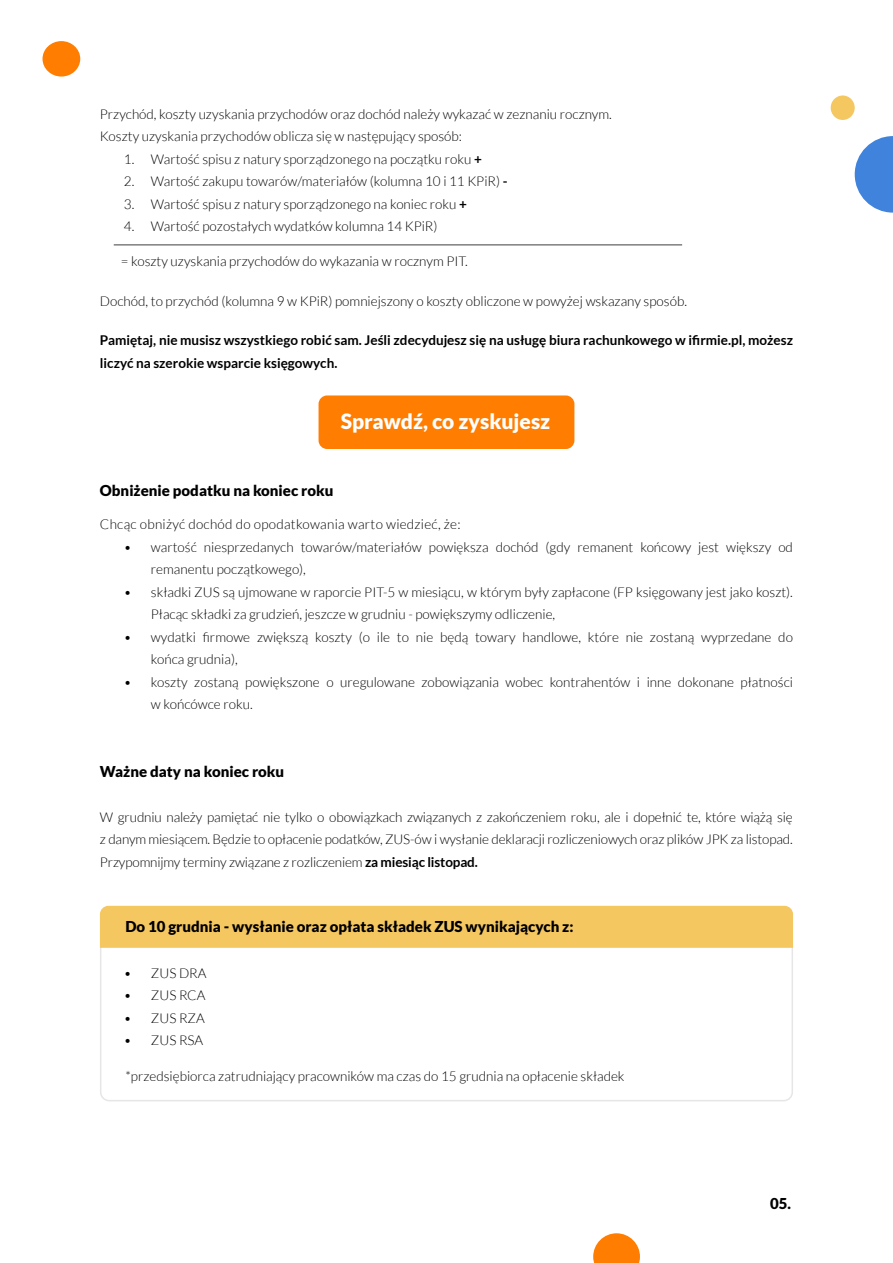
<style>
.page{position:relative;width:893px;height:1263px;background:#fff}
.page>*{position:absolute;margin:0;border:0;box-sizing:border-box;transform-origin:0 0}
.Naglowek{font:900 21px "Lato";color:#fff}
.RamkaInfo{font:900 15px "Lato";color:#000}
.ZwyklyTekst{font:900 15px "Lato";color:#000}
.Naglowek-2{font:900 15px "Lato";color:#000}
.ZwyklyTekst-2{font:300 13.5px/22.5px "Lato";color:#000}
.Naglowek-3{font:300 13.5px "Lato";color:#000}
.Naglowek-4{font:700 13.5px/22.5px "Lato";color:#000}
.ZwyklyTekst-3{font:300 13.5px "Lato";letter-spacing:.02em;color:#000}
.s1{font-weight:700}
</style>
<div class="page">
<div style="left:100px;top:939px;width:693px;height:162px;border:2px solid #e6e6e6;border-radius:9px"></div>
<div style="left:100px;top:906px;width:693px;height:42px;background:#f5c761"></div>
<svg style="left:855px;top:136px;width:38px;height:77px"></svg>
<div style="left:43px;top:41px;width:37px;height:36px;background:#ff7d00;border-radius:50%"></div>
<div style="left:831px;top:95px;width:24px;height:25px;background:#f5c761;border-radius:50%"></div>
<svg style="left:593px;top:1233px;width:47px;height:30px"></svg>
<hr style="left:114px;top:245px;width:568px;height:1px;background:#3d3d3d">
<div style="left:319px;top:395px;width:255px;height:54px;background:#ff7d00;border-radius:9px"></div>
<p class="ZwyklyTekst-2" style="left:100px;top:103px;width:513px">Przychód, koszty uzyskania przychodów oraz dochód należy wykazać w zeznaniu rocznym.</p>
<p class="ZwyklyTekst-2" style="left:100px;top:125px;width:364px">Koszty uzyskania przychodów oblicza się w następujący sposób:</p>
<p class="ZwyklyTekst-2" style="left:124px;top:148px;width:359px">1. Wartość spisu z natury sporządzonego na początku roku <span class="s1">+</span></p>
<p class="ZwyklyTekst-2" style="left:124px;top:170px;width:385px">2. Wartość zakupu towarów/materiałów (kolumna 10 i 11 KPiR) <span class="s1">-</span></p>
<p class="ZwyklyTekst-2" style="left:124px;top:193px;width:344px">3. Wartość spisu z natury sporządzonego na koniec roku <span class="s1">+</span></p>
<p class="ZwyklyTekst-2" style="left:124px;top:215px;width:315px">4. Wartość pozostałych wydatków kolumna 14 KPiR)</p>
<p class="Naglowek-3" style="left:121px;top:254px;width:348px">= koszty uzyskania przychodów do wykazania w rocznym PIT.</p>
<p class="Naglowek-3" style="left:100px;top:294px;width:589px">Dochód, to przychód (kolumna 9 w KPiR) pomniejszony o koszty obliczone w powyżej wskazany sposób.</p>
<p class="Naglowek-4" style="left:100px;top:329px;width:695px">Pamiętaj, nie musisz wszystkiego robić sam. Jeśli zdecydujesz się na usługę biura rachunkowego w ifirmie.pl, możesz liczyć na szerokie wsparcie księgowych.</p>
<p class="Naglowek" style="left:341px;top:409px;width:211px">Sprawdź, co zyskujesz</p>
<p class="ZwyklyTekst" style="left:100px;top:482px;width:235px">Obniżenie podatku na koniec roku</p>
<p class="ZwyklyTekst-3" style="left:100px;top:517px;width:362px">Chcąc obniżyć dochód do opodatkowania warto wiedzieć, że:</p>
<p class="ZwyklyTekst-2" style="left:151px;top:536px;width:644px;text-indent:-27px">• wartość niesprzedanych towarów/materiałów powiększa dochód (gdy remanent końcowy jest większy od remanentu początkowego),</p>
<p class="ZwyklyTekst-2" style="left:151px;top:581px;width:643px;text-indent:-27px">• składki ZUS są ujmowane w raporcie PIT-5 w miesiącu, w którym były zapłacone (FP księgowany jest jako koszt).<br>Płacąc składki za grudzień, jeszcze w grudniu - powiększymy odliczenie,</p>
<p class="ZwyklyTekst-2" style="left:151px;top:626px;width:643px;text-indent:-27px">• wydatki firmowe zwiększą koszty (o ile to nie będą towary handlowe, które nie zostaną wyprzedane do końca grudnia),</p>
<p class="ZwyklyTekst-2" style="left:151px;top:671px;width:643px;text-indent:-27px">• koszty zostaną powiększone o uregulowane zobowiązania wobec kontrahentów i inne dokonane płatności w końcówce roku.</p>
<p class="ZwyklyTekst" style="left:100px;top:762px;width:186px">Ważne daty na koniec roku</p>
<p class="ZwyklyTekst-2" style="left:100px;top:806px;width:694px;text-align:justify">W grudniu należy pamiętać nie tylko o obowiązkach związanych z zakończeniem roku, ale i dopełnić te, które wiążą się z danym miesiącem. Będzie to opłacenie podatków, ZUS-ów i wysłanie deklaracji rozliczeniowych oraz plików JPK za listopad.<br>Przypomnijmy terminy związane z rozliczeniem <span class="s1">za miesiąc listopad.</span></p>
<p class="RamkaInfo" style="left:125px;top:917px;width:450px">Do 10 grudnia - wysłanie oraz opłata składek ZUS wynikających z:</p>
<p class="ZwyklyTekst-2" style="left:124px;top:962px;width:84px">• ZUS DRA</p>
<p class="ZwyklyTekst-2" style="left:124px;top:984px;width:83px">• ZUS RCA</p>
<p class="ZwyklyTekst-2" style="left:124px;top:1007px;width:82px">• ZUS RZA</p>
<p class="ZwyklyTekst-2" style="left:124px;top:1029px;width:81px">• ZUS RSA</p>
<p class="Naglowek-3" style="left:125px;top:1068px;width:501px">*przedsiębiorca zatrudniający pracowników ma czas do 15 grudnia na opłacenie składek</p>
<p class="Naglowek-2" style="left:770px;top:1195px;width:22px">05.</p>
</div>
